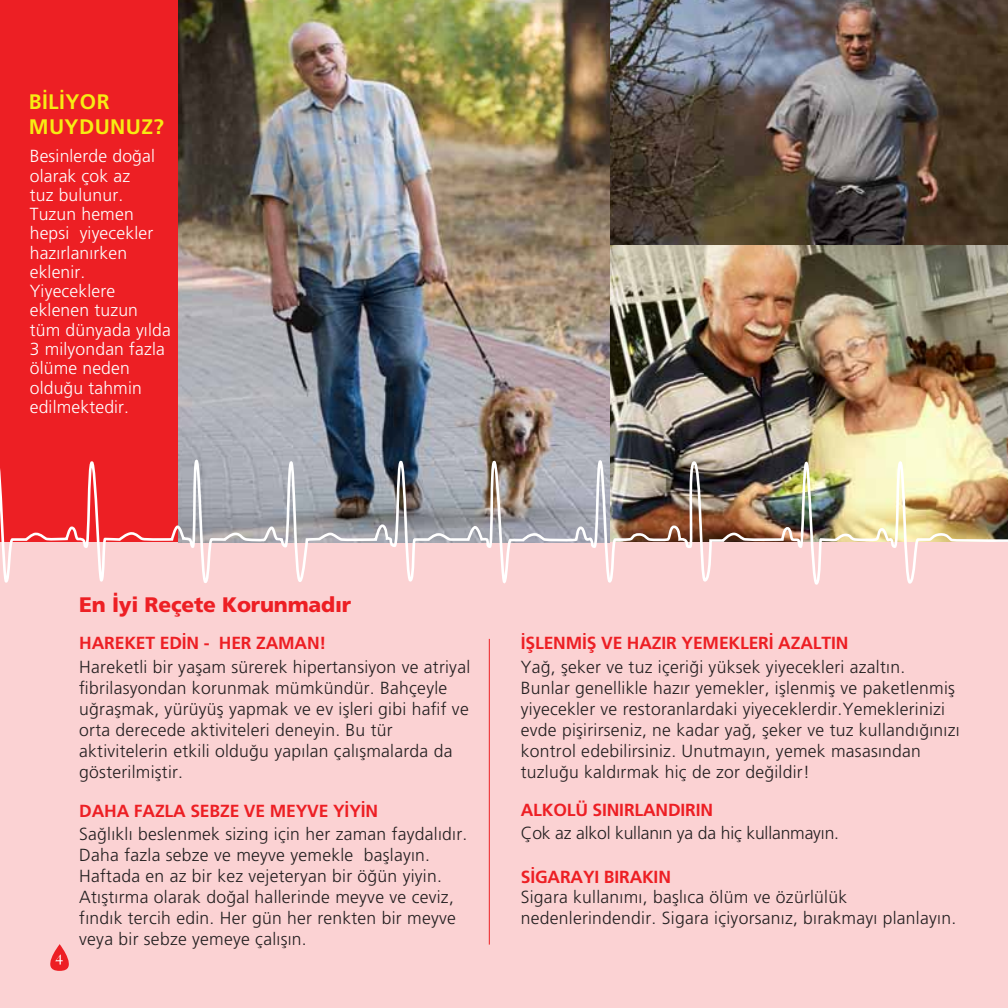
<style>
.page{position:relative;width:1008px;height:1008px;background:#fff}
.page>*{position:absolute;margin:0;border:0;box-sizing:border-box;transform-origin:0 0}
.t1{font:900 21px "Frutiger LT Std";letter-spacing:-.01em;color:#ed1f24}
.t2{font:700 21px/25.2px "Frutiger LT Std";letter-spacing:.02em;color:#f7ec13}
.t3{font:300 17.5px/21px "Frutiger LT Std";letter-spacing:.015em;color:#231f20}
.t4{font:300 17.5px/19.2px "Frutiger LT Std";letter-spacing:.01em;color:#fff}
.t5{font:700 17.5px "Frutiger LT Std";letter-spacing:-.01em;color:#ed1f24}
.t6{font:300 17.5px "Frutiger LT Std";letter-spacing:-.01em;color:#231f20}
</style>
<div class="page">
<img style="left:609px;top:0;width:398px;height:458px">
<div style="left:0;top:0;width:206px;height:557px;background:#ed1f24"></div>
<div style="left:0;top:542px;width:1007px;height:465px;background:#fbd2d3"></div>
<img style="left:178px;top:0;width:431px;height:458px">
<hr style="left:488px;top:638px;width:1px;height:306px;background:#ed1f24">
<svg style="left:50px;top:944px;width:19px;height:26px"></svg>
<img style="left:0;top:458px;width:1007px;height:127px">
<p class="t2" style="left:29px;top:89px;width:137px">BİLİYOR<br>MUYDUNUZ?</p>
<p class="t4" style="left:30px;top:147px;width:142px">Besinlerde doğal olarak çok az<br>tuz bulunur.<br>Tuzun hemen hepsi yiyecekler hazırlanırken eklenir.<br>Yiyeceklere eklenen tuzun tüm dünyada yılda<br>3 milyondan fazla ölüme neden olduğu tahmin edilmektedir.</p>
<p class="t1" style="left:79px;top:592px;width:273px">En İyi Reçete Korunmadır</p>
<p class="t5" style="left:79px;top:632px;width:248px">HAREKET EDİN - HER ZAMAN!</p>
<p class="t3" style="left:79px;top:656px;width:392px">Hareketli bir yaşam sürerek hipertansiyon ve atriyal fibrilasyondan korunmak mümkündür. Bahçeyle uğraşmak, yürüyüş yapmak ve ev işleri gibi hafif ve orta derecede aktiviteleri deneyin. Bu tür aktivitelerin etkili olduğu yapılan çalışmalarda da gösterilmiştir.</p>
<p class="t5" style="left:520px;top:632px;width:329px">İŞLENMİŞ VE HAZIR YEMEKLERİ AZALTIN</p>
<p class="t3" style="left:520px;top:656px;width:440px">Yağ, şeker ve tuz içeriği yüksek yiyecekleri azaltın.<br>Bunlar genellikle hazır yemekler, işlenmiş ve paketlenmiş yiyecekler ve restoranlardaki yiyeceklerdir.Yemeklerinizi evde pişirirseniz, ne kadar yağ, şeker ve tuz kullandığınızı kontrol edebilirsiniz. Unutmayın, yemek masasından tuzluğu kaldırmak hiç de zor değildir!</p>
<p class="t5" style="left:79px;top:799px;width:300px">DAHA FAZLA SEBZE VE MEYVE YİYİN</p>
<p class="t5" style="left:520px;top:799px;width:194px">ALKOLÜ SINIRLANDIRIN</p>
<p class="t6" style="left:520px;top:822px;width:319px">Çok az alkol kullanın ya da hiç kullanmayın.</p>
<p class="t5" style="left:520px;top:866px;width:152px">SİGARAYI BIRAKIN</p>
<p class="t3" style="left:79px;top:823px;width:389px">Sağlıklı beslenmek sizing için her zaman faydalıdır.<br>Daha fazla sebze ve meyve yemekle başlayın.<br>Haftada en az bir kez vejeteryan bir öğün yiyin.<br>Atıştırma olarak doğal hallerinde meyve ve ceviz, fındık tercih edin. Her gün her renkten bir meyve veya bir sebze yemeye çalışın.</p>
<p class="t3" style="left:520px;top:886px;width:436px">Sigara kullanımı, başlıca ölüm ve özürlülük nedenlerindendir. Sigara içiyorsanız, bırakmayı planlayın.</p>
</div>
